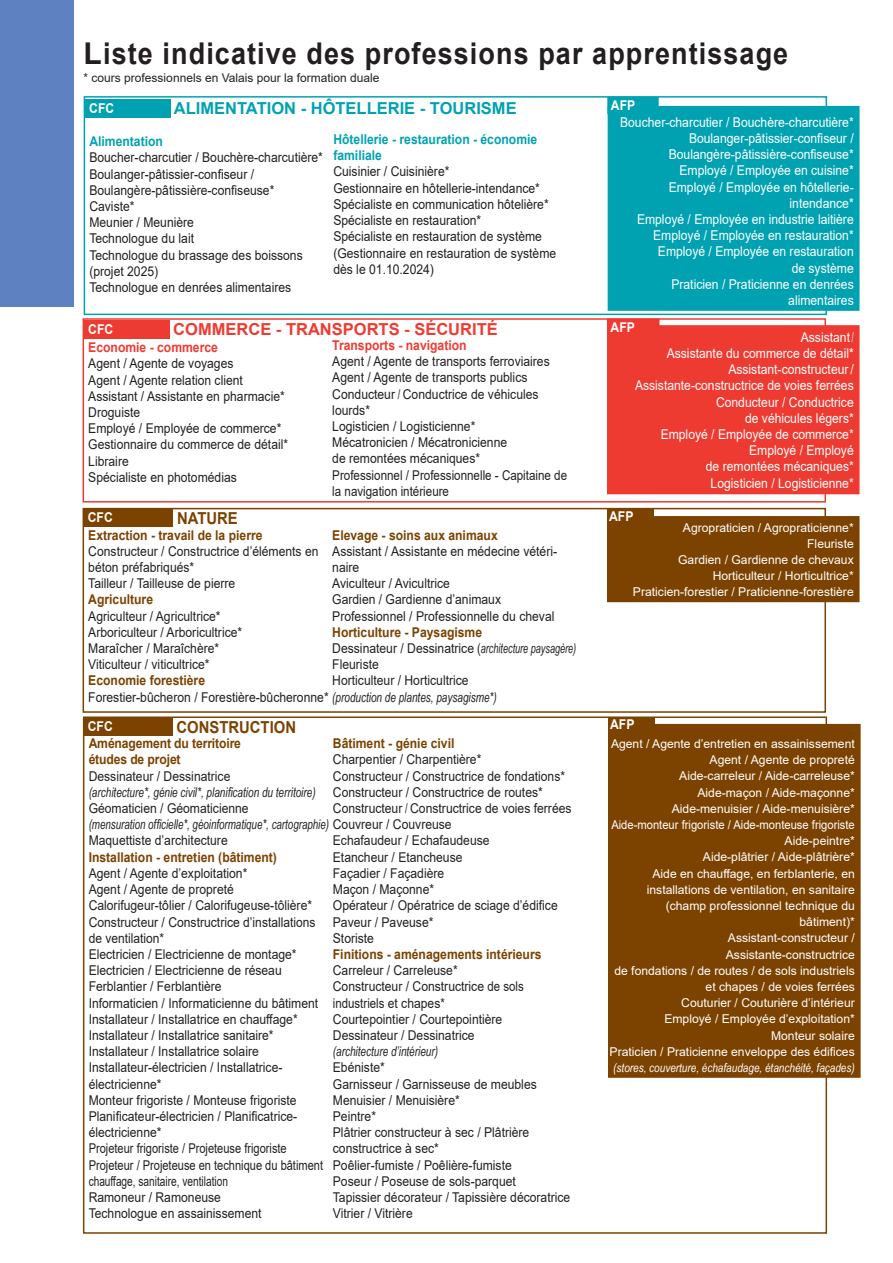
<style>
.page{position:relative;width:893px;height:1263px;background:#fff}
.page>*{position:absolute;margin:0;border:0;box-sizing:border-box;transform-origin:0 0}
.t1{font:700 30px "Arial";letter-spacing:.04em;color:#231f20}
.t2{font:700 16.5px "Arial";color:#00a2b2}
.t3{font:700 16.5px "Arial";color:#ee3b32}
.t4{font:700 16.5px "Arial";color:#7c4200;scale:.9 1}
.t5{font:13.5px/16.2px "Arial";color:#231f20;scale:.9 1}
.t6{font:13.5px/16.2px "Arial";color:#fff;text-align:right;scale:.9 1}
.t7{font:700 13.5px/16.2px "Arial";color:#7c4200;scale:.9 1}
.t8{font:italic 13.5px "Arial Narrow";color:#231f20;scale:.9 1}
.t9{font:italic 13.5px "Arial Narrow";color:#231f20;scale:.88 1}
.t10{font:700 13.5px/16.2px "Arial";color:#00a2b2;scale:.9 1}
.t11{font:700 13.5px "Arial";color:#ee3b32;scale:.9 1}
.t12{font:700 13.5px "Arial";color:#fff;scale:.9 1}
.t13{font:12.15px/16.2px "Arial";color:#fff;text-align:right}
.t14{font:italic 12.15px "Arial Narrow";color:#fff}
.t15{font:12px "Arial";color:#231f20}
.s1{font-weight:700;color:#7c4200}
.s2{font-family:"Arial Narrow";font-style:italic}
.s3{font-family:"Arial";font-style:normal}
</style>
<div class="page">
<div style="left:83px;top:318px;width:743px;height:184px;border:2px solid #ee3b32"></div>
<div style="left:83px;top:508px;width:743px;height:205px;border:2px solid #7c4200"></div>
<div style="left:84px;top:96px;width:743px;height:219px;border:2px solid #00a2b2"></div>
<div style="left:85px;top:99px;width:85px;height:18px;background:#00a2b2"></div>
<div style="left:84px;top:320px;width:85px;height:18px;background:#ee3b32"></div>
<div style="left:84px;top:508px;width:89px;height:18px;background:#7c4200"></div>
<div style="left:608px;top:326px;width:251px;height:167px;background:#ee3b32"></div>
<div style="left:607px;top:325px;width:252px;height:169px;border:2px solid #ee3b32"></div>
<div style="left:608px;top:517px;width:251px;height:84px;background:#7c4200"></div>
<div style="left:607px;top:516px;width:252px;height:86px;border:2px solid #7c4200"></div>
<div style="left:607px;top:509px;width:46px;height:14px;background:#7c4200"></div>
<div style="left:608px;top:107px;width:251px;height:203px;background:#00a2b2"></div>
<div style="left:608px;top:106px;width:251px;height:205px;border:2px solid #00a2b2"></div>
<div style="left:608px;top:98px;width:50px;height:15px;background:#00a2b2"></div>
<div style="left:607px;top:97px;width:52px;height:17px;border:2px solid #00a2b2"></div>
<div style="left:609px;top:725px;width:251px;height:352px;background:#7c4200"></div>
<div style="left:608px;top:724px;width:253px;height:354px;border:2px solid #7c4200"></div>
<div style="left:608px;top:717px;width:47px;height:15px;background:#7c4200"></div>
<div style="left:0;top:0;width:73px;height:306px;background:#5d81c1"></div>
<div style="left:608px;top:319px;width:51px;height:16px;background:#ee3b32"></div>
<div style="left:607px;top:318px;width:52px;height:17px;border:2px solid #ee3b32"></div>
<div style="left:84px;top:717px;width:89px;height:18px;background:#7c4200"></div>
<h1 class="t1" style="left:84px;top:33px;width:706px">Liste indicative des professions par apprentissage</h1>
<p class="t15" style="left:84px;top:70px;width:297px">* cours professionnels en Valais pour la formation duale</p>
<p class="t12" style="left:89px;top:99px;width:29px">CFC</p>
<p class="t2" style="left:174px;top:96px;width:344px">ALIMENTATION - HÔTELLERIE - TOURISME</p>
<p class="t10" style="left:89px;top:134px;width:83px">Alimentation</p>
<p class="t5" style="left:89px;top:150px;width:261px">Boucher-charcutier / Bouchère-charcutière*<br>Boulanger-pâtissier-confiseur /<br>Boulangère-pâtissière-confiseuse*<br>Caviste*<br>Meunier / Meunière<br>Technologue du lait<br>Technologue du brassage des boissons (projet 2025)<br>Technologue en denrées alimentaires</p>
<p class="t10" style="left:333px;top:131px;width:228px">Hôtellerie - restauration - économie familiale</p>
<p class="t5" style="left:333px;top:164px;width:249px">Cuisinier / Cuisinière*<br>Gestionnaire en hôtellerie-intendance* Spécialiste en communication hôtelière* Spécialiste en restauration*<br>Spécialiste en restauration de système (Gestionnaire en restauration de système dès le 01.10.2024)</p>
<p class="t12" style="left:88px;top:320px;width:29px">CFC</p>
<p class="t3" style="left:173px;top:317px;width:326px">COMMERCE - TRANSPORTS - SÉCURITÉ</p>
<p class="t11" style="left:88px;top:338px;width:146px">Economie - commerce</p>
<p class="t5" style="left:88px;top:355px;width:224px">Agent / Agente de voyages<br>Agent / Agente relation client<br>Assistant / Assistante en pharmacie*<br>Droguiste<br>Employé / Employée de commerce*<br>Gestionnaire du commerce de détail*<br>Libraire<br>Spécialiste en photomédias</p>
<p class="t12" style="left:88px;top:508px;width:29px">CFC</p>
<p class="t4" style="left:177px;top:507px;width:69px">NATURE</p>
<p class="t11" style="left:332px;top:336px;width:151px">Transports - navigation</p>
<p class="t5" style="left:332px;top:353px;width:262px">Agent / Agente de transports ferroviaires<br>Agent / Agente de transports publics<br>Conducteur / Conductrice de véhicules lourds*<br>Logisticien / Logisticienne*<br>Mécatronicien / Mécatronicienne<br>de remontées mécaniques*<br>Professionnel / Professionnelle - Capitaine de la navigation intérieure</p>
<p class="t7" style="left:88px;top:527px;width:195px">Extraction - travail de la pierre</p>
<p class="t5" style="left:88px;top:543px;width:257px">Constructeur / Constructrice d’éléments en béton préfabriqués*<br>Tailleur / Tailleuse de pierre</p>
<p class="t7" style="left:88px;top:592px;width:74px">Agriculture</p>
<p class="t5" style="left:88px;top:608px;width:173px">Agriculteur / Agricultrice*<br>Arboriculteur / Arboricultrice*<br>Maraîcher / Maraîchère*<br>Viticulteur / viticultrice*</p>
<p class="t5" style="left:88px;top:672px;width:455px"><span class="s1">Economie forestière<br></span>Forestier-bûcheron / Forestière-bûcheronne* <span class="s2">(production de plantes, paysagisme*)</span></p>
<p class="t7" style="left:332px;top:527px;width:185px">Elevage - soins aux animaux</p>
<p class="t5" style="left:332px;top:543px;width:251px">Assistant / Assistante en médecine vétéri&shy;naire<br>Aviculteur / Avicultrice<br>Gardien / Gardienne d’animaux<br>Professionnel / Professionnelle du cheval</p>
<p class="t5" style="left:332px;top:624px;width:273px"><span class="s1">Horticulture - Paysagisme<br></span>Dessinateur / Dessinatrice (<span class="s2">architecture paysagère)<br></span>Fleuriste<br>Horticulteur / Horticultrice</p>
<p class="t12" style="left:88px;top:717px;width:29px">CFC</p>
<p class="t4" style="left:176px;top:715px;width:134px">CONSTRUCTION</p>
<p class="t7" style="left:333px;top:735px;width:137px">Bâtiment - génie civil</p>
<p class="t5" style="left:333px;top:751px;width:267px">Charpentier / Charpentière*<br>Constructeur / Constructrice de fondations* Constructeur / Constructrice de routes* Constructeur / Constructrice de voies ferrées</p>
<p class="t5" style="left:333px;top:832px;width:251px">Echafaudeur / Echafaudeuse<br>Etancheur / Etancheuse<br>Façadier / Façadière<br>Maçon / Maçonne*<br>Opérateur / Opératrice de sciage d’édifice<br>Paveur / Paveuse*<br>Storiste</p>
<p class="t7" style="left:333px;top:946px;width:233px">Finitions - aménagements intérieurs</p>
<p class="t5" style="left:333px;top:962px;width:214px">Carreleur / Carreleuse*<br>Constructeur / Constructrice de sols industriels et chapes*<br>Courtepointier / Courtepointière<br>Dessinateur / Dessinatrice</p>
<p class="t8" style="left:333px;top:1042px;width:118px">(architecture d’intérieur)</p>
<p class="t5" style="left:333px;top:1059px;width:265px">Ebéniste*<br>Garnisseur / Garnisseuse de meubles<br>Menuisier / Menuisière*<br>Peintre*<br>Plâtrier constructeur à sec / Plâtrière constructrice à sec*<br>Poêlier-fumiste / Poêlière-fumiste<br>Poseur / Poseuse de sols-parquet<br>Tapissier décorateur / Tapissière décoratrice<br>Vitrier / Vitrière</p>
<p class="t7" style="left:89px;top:735px;width:171px">Aménagement du territoire études de projet</p>
<p class="t5" style="left:89px;top:768px;width:159px">Dessinateur / Dessinatrice</p>
<p class="t8" style="left:89px;top:783px;width:254px">(architecture*, génie civil*, planification du territoire)</p>
<p class="t5" style="left:89px;top:800px;width:179px">Géomaticien / Géomaticienne</p>
<p class="t9" style="left:89px;top:815px;width:414px">(mensuration officielle*, géoinformatique*, cartographie) <span class="s3">Couvreur / Couvreuse</span></p>
<p class="t5" style="left:89px;top:832px;width:156px">Maquettiste d’architecture</p>
<p class="t7" style="left:89px;top:849px;width:211px">Installation - entretien (bâtiment)</p>
<p class="t5" style="left:89px;top:865px;width:262px">Agent / Agente d’exploitation*<br>Agent / Agente de propreté Calorifugeur-tôlier / Calorifugeuse-tôlière* Constructeur / Constructrice d’installations de ventilation*<br>Electricien / Electricienne de montage* Electricien / Electricienne de réseau Ferblantier / Ferblantière<br>Informaticien / Informaticienne du bâtiment Installateur / Installatrice en chauffage* Installateur / Installatrice sanitaire* Installateur / Installatrice solaire Installateur-électricien / Installatrice&shy;électricienne*<br>Monteur frigoriste / Monteuse frigoriste Planificateur-électricien / Planificatrice&shy;électricienne*<br>Projeteur frigoriste / Projeteuse frigoriste Projeteur / Projeteuse en technique du bâtiment chauffage, sanitaire, ventilation<br>Ramoneur / Ramoneuse<br>Technologue en assainissement</p>
<p class="t12" style="left:611px;top:96px;width:29px">AFP</p>
<p class="t6" style="left:620px;top:114px;width:261px">Boucher-charcutier / Bouchère-charcutière*<br>Boulanger-pâtissier-confiseur /<br>Boulangère-pâtissière-confiseuse*<br>Employé / Employée en cuisine*<br>Employé / Employée en hôtellerie&shy;intendance*<br>Employé / Employée en industrie laitière<br>Employé / Employée en restauration*<br>Employé / Employée en restauration<br>de système<br>Praticien / Praticienne en denrées alimentaires</p>
<p class="t12" style="left:611px;top:318px;width:29px">AFP</p>
<p class="t6" style="left:635px;top:329px;width:245px">Assistant /<br>Assistante du commerce de détail*<br>Assistant-constructeur/<br>Assistante-constructrice de voies ferrées<br>Conducteur / Conductrice<br>de véhicules légers*<br>Employé / Employée de commerce*<br>Employé / Employé<br>de remontées mécaniques*<br>Logisticien / Logisticienne*</p>
<p class="t13" style="left:633px;top:519px;width:222px">Agropraticien / Agropraticienne*<br>Fleuriste<br>Gardien / Gardienne de chevaux<br>Horticulteur / Horticultrice*<br>Praticien-forestier / Praticienne-forestière</p>
<p class="t12" style="left:609px;top:506px;width:29px">AFP</p>
<p class="t12" style="left:610px;top:715px;width:29px">AFP</p>
<p class="t13" style="left:610px;top:735px;width:247px">Agent / Agente d’entretien en assainissement Agent / Agente de propreté<br>Aide-carreleur / Aide-carreleuse*<br>Aide-maçon / Aide-maçonne*<br>Aide-menuisier / Aide-menuisière* Aide-monteur frigoriste / Aide-monteuse frigoriste Aide-peintre*<br>Aide-plâtrier / Aide-plâtrière*<br>Aide en chauffage, en ferblanterie, en installations de ventilation, en sanitaire (champ professionnel technique du bâtiment)*<br>Assistant-constructeur / Assistante-constructrice<br>de fondations / de routes / de sols industriels et chapes / de voies ferrées<br>Couturier / Couturière d’intérieur<br>Employé / Employée d’exploitation*<br>Monteur solaire<br>Praticien / Praticienne enveloppe des édifices</p>
<p class="t14" style="left:613px;top:1059px;width:243px">(stores, couverture, échafaudage, étanchéité, façades)</p>
</div>
